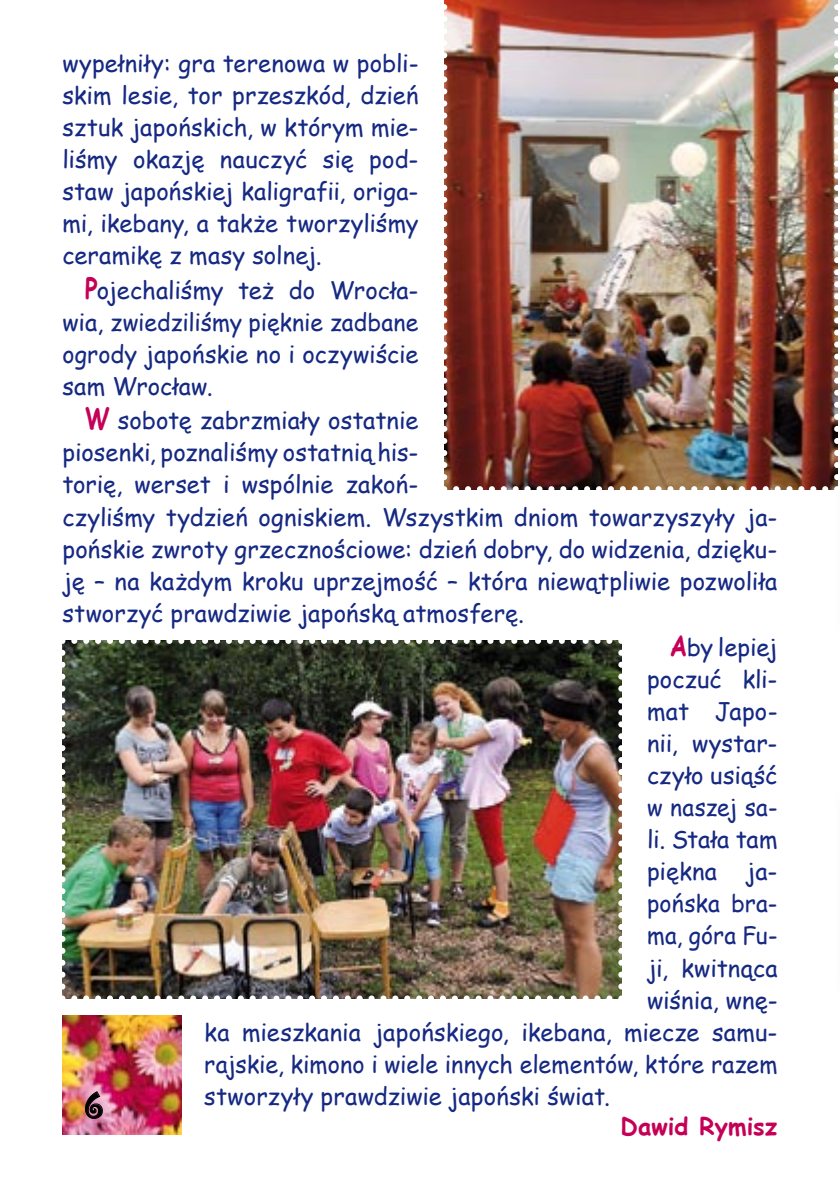
<style>
.page{position:relative;width:840px;height:1191px;background:#fff}
.page>*{position:absolute;margin:0;border:0;box-sizing:border-box;transform-origin:0 0}
.t1{font:30px "Jokerman";color:#000}
.t2{font:24px/32px "Comic Sans MS";color:#162983;text-align:justify}
.t3{font:24px "Comic Sans MS";color:#162983;scale:.95 1}
.t4{font:700 24px "Comic Sans MS";letter-spacing:.005em;color:#c50057}
.t5{font:24px "Comic Sans MS";color:#162983;scale:.96 1}
.s1{font-weight:700;font-size:28.8px;color:#c50057}
</style>
<div class="page">
<img style="left:62px;top:1015px;width:119px;height:119px">
<svg style="left:85px;top:1090px;width:18px;height:29px"></svg>
<img style="left:62px;top:640px;width:560px;height:359px">
<img style="left:444px;top:0;width:394px;height:490px">
<p class="t2" style="left:62px;top:46px;width:357px">wypełniły: gra terenowa w pobli&shy;skim lesie, tor przeszkód, dzień sztuk japońskich, w którym mie&shy;liśmy okazję nauczyć się pod&shy;staw japońskiej kaligrafii, origa&shy;mi, ikebany, a także tworzyliśmy ceramikę z masy solnej.</p>
<p class="t2" style="left:62px;top:273px;width:357px;text-indent:23px"><span class="s1">P</span>ojechaliśmy też do Wrocła&shy;wia, zwiedziliśmy pięknie zadbane ogro dy japońskie no i oczywiście sam Wrocław.</p>
<p class="t2" style="left:62px;top:404px;width:716px;text-align:left;text-indent:23px"><span class="s1">W</span> sobotę zabrzmiały ostatnie<br>piosenki, poznaliśmy ostatnią his-<br>torię, werset i wspólnie zakoń-<br>czyliśmy tydzień ogniskiem. Wszystkim dniom towarzyszyły ja&shy;pońskie zwroty grzecznościowe: dzień dobry, do widzenia, dzięku&shy;ję – na każdym kroku uprzejmość – która niewątpliwie pozwoliła stworzyć prawdziwie japońską atmosferę.</p>
<p class="t2" style="left:669px;top:631px;width:109px"><span class="s1">A</span>by lepiej</p>
<p class="t2" style="left:646px;top:663px;width:132px">poczuć kli-</p>
<p class="t2" style="left:646px;top:695px;width:132px">mat Japo-</p>
<p class="t2" style="left:646px;top:727px;width:132px">nii, wystar-</p>
<p class="t2" style="left:646px;top:759px;width:132px">czyło usiąść</p>
<p class="t3" style="left:646px;top:790px;width:139px">w naszej sa-</p>
<p class="t2" style="left:646px;top:823px;width:132px">li. Stała tam</p>
<p class="t2" style="left:646px;top:855px;width:132px">piękna ja-</p>
<p class="t5" style="left:646px;top:886px;width:137px">pońska bra-</p>
<p class="t3" style="left:646px;top:918px;width:139px">ma, góra Fu-</p>
<p class="t2" style="left:646px;top:951px;width:132px">ji, kwitnąca</p>
<p class="t2" style="left:646px;top:983px;width:132px">wiśnia, wnę-</p>
<p class="t2" style="left:204px;top:1015px;width:574px">ka mieszkania japońskiego, ikebana, miecze samu-</p>
<p class="t2" style="left:204px;top:1047px;width:574px">rajskie, kimono i wiele innych elementów, które razem</p>
<p class="t2" style="left:204px;top:1079px;width:407px">stworzyły prawdziwie japoński świat.</p>
<p class="t4" style="left:620px;top:1109px;width:158px">Dawid Rymisz</p>
<p class="t1" style="left:84px;top:1084px;width:20px">6</p>
</div>
